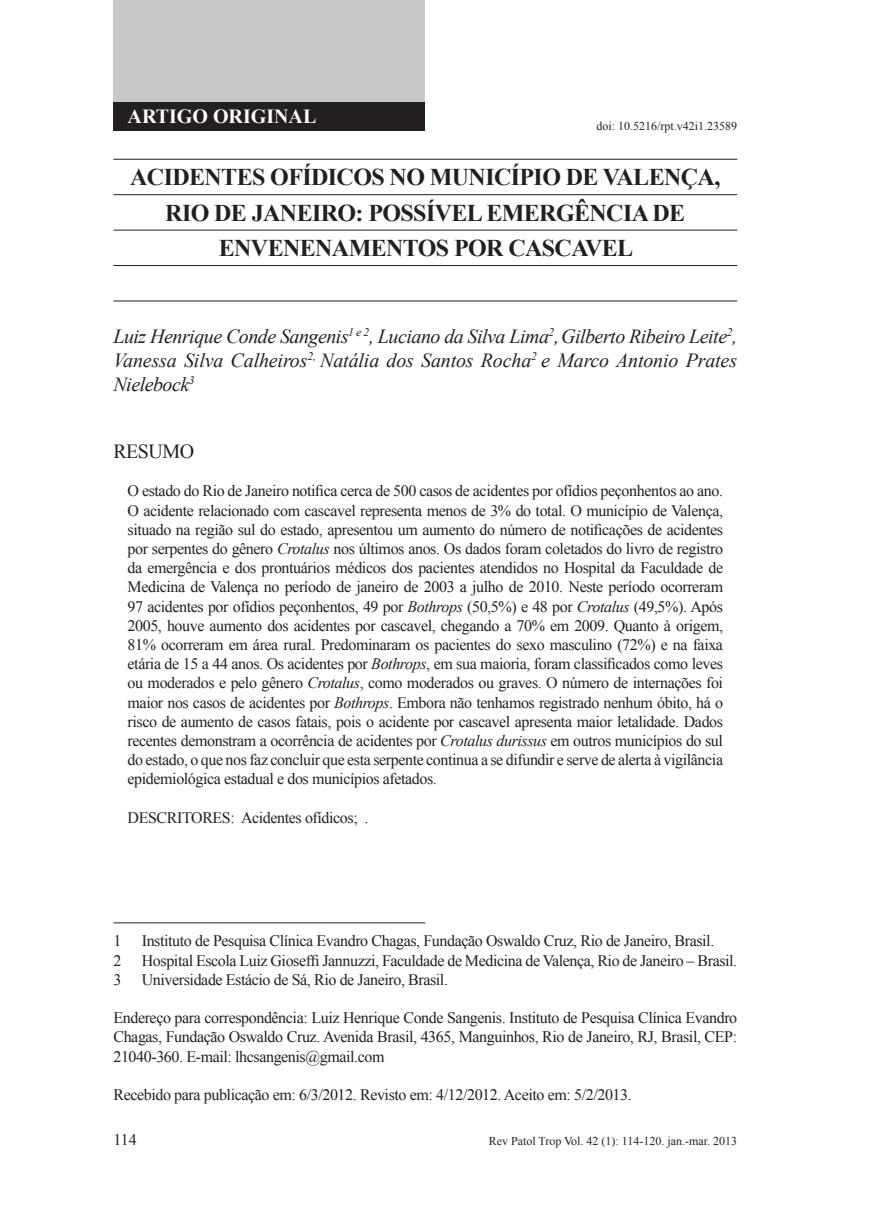
<style>
.page{position:relative;width:879px;height:1219px;background:#fff}
.page>*{position:absolute;margin:0;border:0;box-sizing:border-box;transform-origin:0 0}
.t1{font:700 24px/35.6px "Times New Roman";letter-spacing:-.025em;color:#231f20;text-align:center}
.t2{font:italic 20px/24px "Times New Roman";letter-spacing:-.01em;color:#231f20;text-align:justify}
.t3{font:700 20px "Times New Roman";color:#fff}
.t4{font:20px "Times New Roman";letter-spacing:-.025em;color:#231f20}
.t5{font:16px/19.2px "Times New Roman";letter-spacing:-.025em;color:#231f20;text-align:justify}
.t6{font:12px "Times New Roman";color:#231f20}
.s1{font-style:italic}
</style>
<div class="page">
<div style="left:113px;top:0;width:312px;height:102px;background:#c7c8ca"></div>
<div style="left:113px;top:102px;width:312px;height:28px;background:#231f20"></div>
<hr style="left:113px;top:159px;width:624px;height:1px;background:#231f20">
<hr style="left:113px;top:194px;width:624px;height:1px;background:#231f20">
<hr style="left:113px;top:230px;width:624px;height:1px;background:#231f20">
<hr style="left:113px;top:265px;width:624px;height:1px;background:#231f20">
<hr style="left:113px;top:300px;width:624px;height:1px;background:#231f20">
<hr style="left:113px;top:922px;width:312px;height:1px;background:#231f20">
<p class="t3" style="left:128px;top:102px;width:190px">ARTIGO ORIGINAL</p>
<p class="t6" style="left:596px;top:118px;width:142px">doi: 10.5216/rpt.v42i1.23589</p>
<h1 class="t1" style="left:130px;top:159px;width:591px">ACIDENTES OFÍDICOS NO MUNICÍPIO DE VALENÇA,<br>RIO DE JANEIRO: POSSÍVEL EMERGÊNCIA DE<br>ENVENENAMENTOS POR CASCAVEL</h1>
<p class="t2" style="left:113px;top:324px;width:625px">Luiz Henrique Conde Sangenis<sup>1</sup> <sup>e</sup> <sup>2</sup>, Luciano da Silva Lima<sup>2</sup>,Gilberto Ribeiro Leite<sup>2</sup>, Vanessa Silva Calheiros<sup>2,</sup> Natália dos Santos Rocha<sup>2</sup> e Marco Antonio Prates Nielebock<sup>3</sup></p>
<p class="t4" style="left:113px;top:438px;width:82px">RESUMO</p>
<p class="t5" style="left:128px;top:481px;width:597px">O estado do Rio de Janeiro notifica cerca de 500 casos de acidentes por ofídios peçonhentos ao ano.<br>O acidente relacionado com cascavel representa menos de 3% do total. O município de Valença, situado na região sul do estado, apresentou um aumento do número de notificações de acidentes por serpentes do gênero <span class="s1">Crotalus</span> nos últimos anos. Os dados foram coletados do livro de registro da emergência e dos prontuários médicos dos pacientes atendidos no Hospital da Faculdade de Medicina de Valença no período de janeiro de 2003 a julho de 2010. Neste período ocorreram 97 acidentes por ofídios peçonhentos, 49 por <span class="s1">Bothrops</span> (50,5%) e 48 por <span class="s1">Crotalus</span> (49,5%). Após 2005, houve aumento dos acidentes por cascavel, chegando a 70% em 2009. Quanto à origem, 81% ocorreram em área rural. Predominaram os pacientes do sexo masculino (72%) e na faixa etária de 15 a 44 anos. Os acidentes por <span class="s1">Bothrops</span>, em sua maioria, foram classificados como leves ou moderados e pelo gênero <span class="s1">Crotalus</span>, como moderados ou graves. O número de internações foi maior nos casos de acidentes por <span class="s1">Bothrops</span>. Embora não tenhamos registrado nenhum óbito, há o risco de aumento de casos fatais, pois o acidente por cascavel apresenta maior letalidade. Dados recentes demonstram a ocorrência de acidentes por <span class="s1">Crotalus durissus</span> em outros municípios do sul do estado, o que nos faz concluir que esta serpente continua a se difundir e serve de alerta à vigilância epidemiológica estadual e dos municípios afetados.</p>
<p class="t5" style="left:128px;top:808px;width:242px">DESCRITORES: Acidentes ofídicos; .</p>
<p class="t5" style="left:113px;top:931px;width:9px">1</p>
<p class="t5" style="left:142px;top:931px;width:574px">Instituto de Pesquisa Clínica Evandro Chagas, Fundação Oswaldo Cruz, Rio de Janeiro, Brasil.</p>
<p class="t5" style="left:113px;top:950px;width:9px">2</p>
<p class="t5" style="left:142px;top:950px;width:597px">Hospital Escola Luiz Gioseffi Jannuzzi, Faculdade de Medicina de Valença, Rio de Janeiro – Brasil.</p>
<p class="t5" style="left:113px;top:969px;width:9px">3</p>
<p class="t5" style="left:142px;top:969px;width:308px">Universidade Estácio de Sá, Rio de Janeiro, Brasil.</p>
<p class="t5" style="left:113px;top:1008px;width:625px">Endereço para correspondência: Luiz Henrique Conde Sangenis. Instituto de Pesquisa Clínica Evandro Chagas, Fundação Oswaldo Cruz. Avenida Brasil, 4365, Manguinhos, Rio de Janeiro, RJ, Brasil, CEP:<br>21040-360. E-mail: lhcsangenis@gmail.com</p>
<p class="t5" style="left:113px;top:1085px;width:520px">Recebido para publicação em: 6/3/2012. Revisto em: 4/12/2012. Aceito em: 5/2/2013.</p>
<p class="t5" style="left:113px;top:1130px;width:25px">114</p>
<p class="t6" style="left:489px;top:1133px;width:250px">Rev Patol Trop Vol. 42 (1): 114-120. jan.-mar. 2013</p>
</div>
